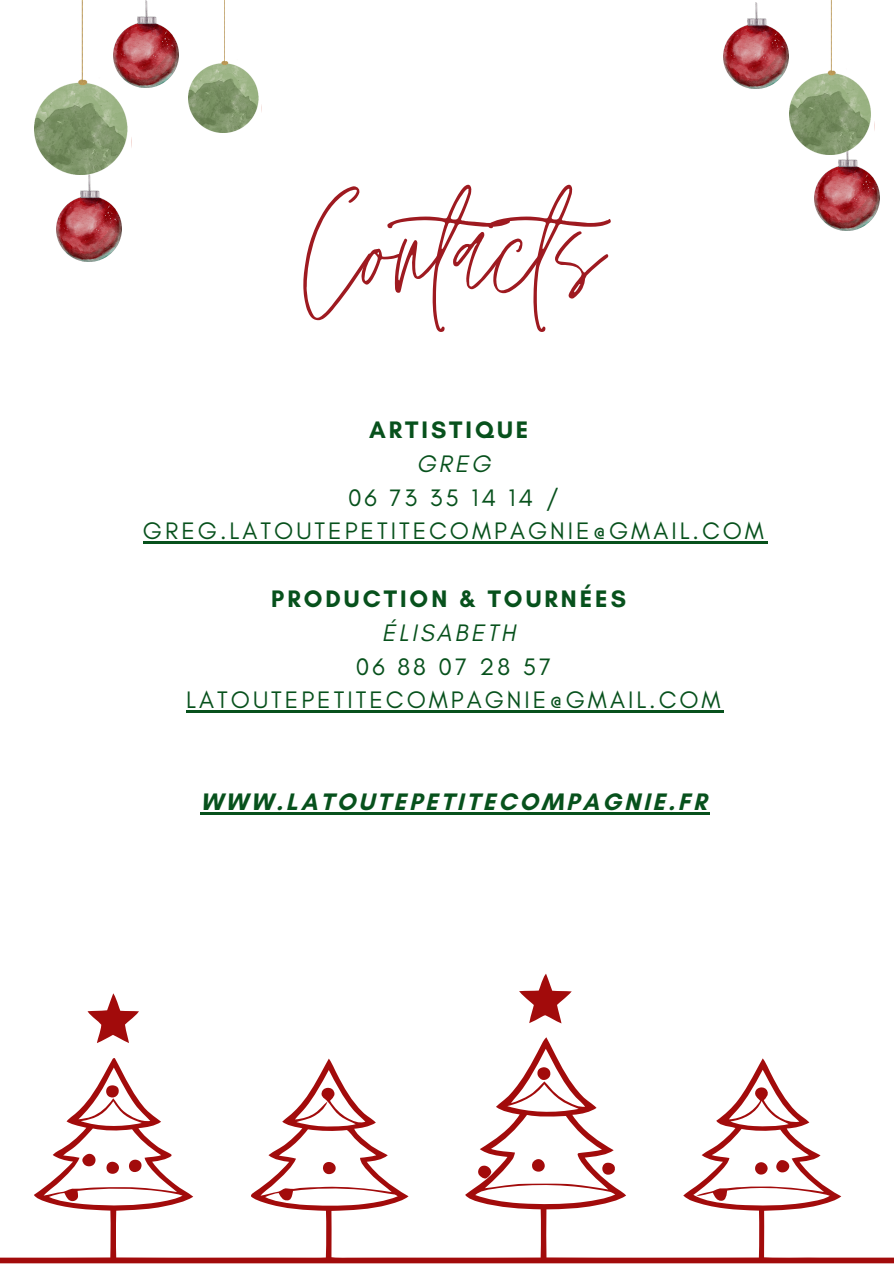
<style>
.page{position:relative;width:894px;height:1264px;background:#fff}
.page>*{position:absolute;margin:0;border:0;box-sizing:border-box;transform-origin:0 0}
.t1{font:199.95px "Jonathan";color:#9e1a20}
.t2{font:24.3px/33.8px "Glacial Indifference";letter-spacing:.125em;color:#07511c;text-align:center}
.t3{font:700 24.3px "Glacial Indifference";letter-spacing:.125em;color:#07511c}
.t4{font:italic 24.3px "Glacial Indifference";letter-spacing:.125em;color:#07511c}
</style>
<div class="page">
<img style="left:131px;top:0;width:47px;height:87px">
<img style="left:814px;top:154px;width:65px;height:76px">
<img style="left:723px;top:2px;width:65px;height:87px">
<img style="left:57px;top:174px;width:65px;height:87px">
<img style="left:34px;top:0;width:97px;height:174px">
<img style="left:788px;top:0;width:83px;height:154px">
<img style="left:189px;top:0;width:73px;height:133px">
<hr style="left:143px;top:541px;width:623px;height:3px;background:#07511c">
<hr style="left:186px;top:710px;width:537px;height:2px;background:#07511c">
<hr style="left:200px;top:811px;width:509px;height:3px;background:#07511c">
<svg style="left:519px;top:973px;width:52px;height:50px"></svg>
<svg style="left:87px;top:993px;width:52px;height:44px"></svg>
<svg style="left:0;top:1037px;width:893px;height:226px"></svg>
<svg style="left:537px;top:1067px;width:13px;height:12px"></svg>
<svg style="left:106px;top:1085px;width:13px;height:12px"></svg>
<svg style="left:82px;top:1153px;width:13px;height:13px"></svg>
<svg style="left:531px;top:1158px;width:14px;height:13px"></svg>
<svg style="left:129px;top:1159px;width:13px;height:12px"></svg>
<svg style="left:776px;top:1159px;width:13px;height:13px"></svg>
<svg style="left:106px;top:1161px;width:13px;height:12px"></svg>
<svg style="left:323px;top:1161px;width:13px;height:13px"></svg>
<svg style="left:602px;top:1162px;width:13px;height:12px"></svg>
<svg style="left:754px;top:1161px;width:13px;height:13px"></svg>
<svg style="left:478px;top:1165px;width:13px;height:13px"></svg>
<p class="t1" style="left:303px;top:139px;width:358px">Contacts</p>
<p class="t3" style="left:369px;top:415px;width:161px">ARTISTIQUE</p>
<p class="t4" style="left:416px;top:449px;width:76px">GREG</p>
<p class="t2" style="left:143px;top:480px;width:622px">06 73 35 14 14 /<br>GREG.LATOUTEPETITECOMPAGNIE@GMAIL.COM</p>
<p class="t3" style="left:271px;top:584px;width:356px">PRODUCTION &amp; TOURNÉES</p>
<h1 class="t4" style="left:382px;top:617px;width:135px">ÉLISABETH</h1>
<p class="t2" style="left:186px;top:649px;width:535px">06 88 07 28 57<br>LATOUTEPETITECOMPAGNIE@GMAIL.COM</p>
<p class="t3" style="left:200px;top:786px;width:507px">WWW.LATOUTEPETITECOMPAGNIE.FR</p>
</div>
